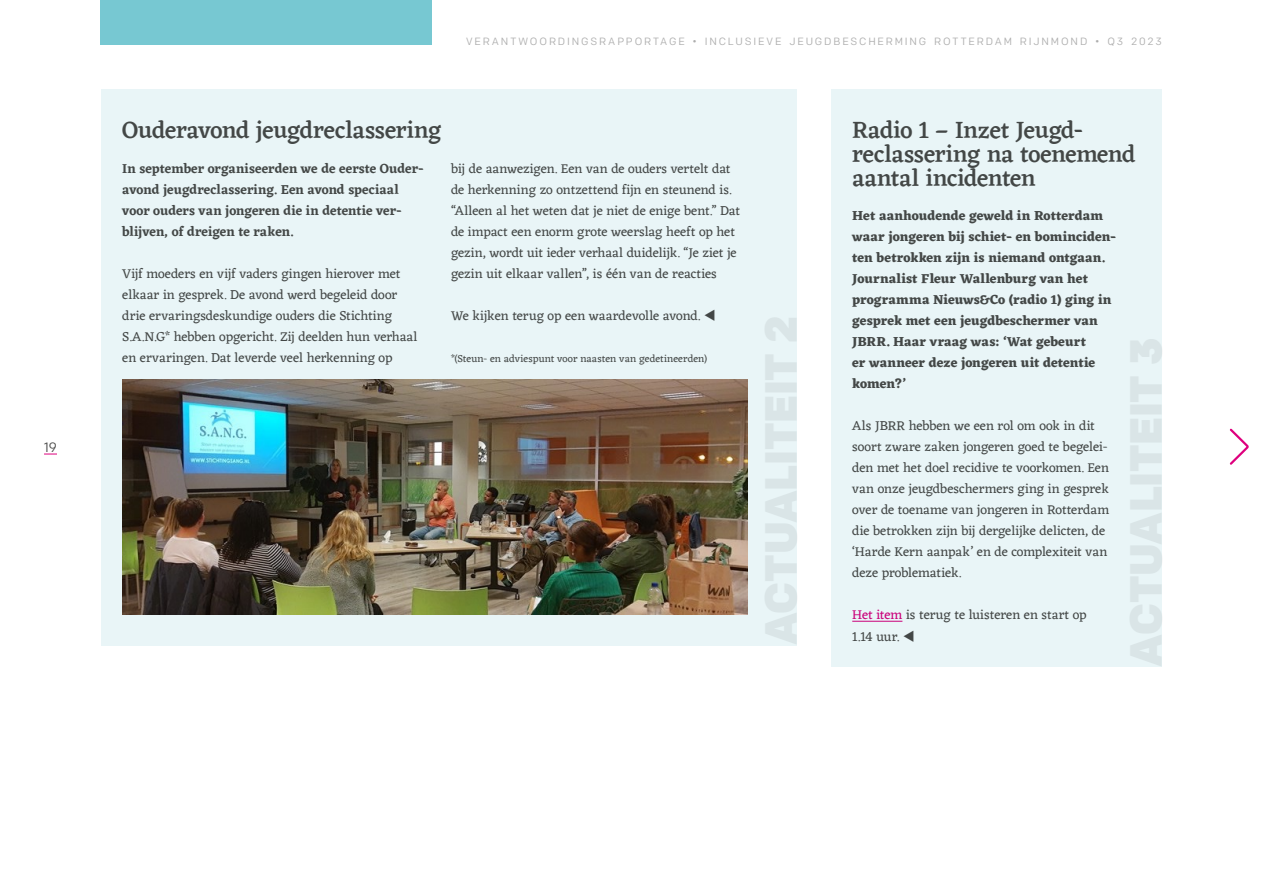
<style>
.page{position:relative;width:1263px;height:893px;background:#fff}
.page>*{position:absolute;margin:0;border:0;box-sizing:border-box;transform-origin:0 0}
.t1{font:500 24px/24px "Eczar";letter-spacing:-.015em;color:#4a4a49}
.t2{font:13.5px/21px "Eczar";color:#4a4a49}
.t3{font:700 13.5px/21px "Eczar";letter-spacing:-.005em;color:#4a4a49}
.t4{font:600 13.5px/21px "Eczar";color:#4a4a49}
.t5{font:13.5px "Colfax";color:#4a4a49}
.t6{font:10.5px "Colfax";letter-spacing:.175em;color:#adadad}
.t7{font:10.5px "Eczar";letter-spacing:.01em;color:#4a4a49}
.s1{color:#de007e}
</style>
<div class="page">
<div style="left:101px;top:0;width:331px;height:45px;background:#77c8d2"></div>
<div style="left:101px;top:89px;width:696px;height:556px;background:#e9f5f7"></div>
<img style="left:122px;top:380px;width:625px;height:234px">
<div style="left:831px;top:89px;width:331px;height:578px;background:#e9f5f7"></div>
<hr style="left:852px;top:621px;width:50px;height:1px;background:#de007e">
<svg style="left:1229px;top:428px;width:20px;height:37px"></svg>
<svg style="left:44px;top:454px;width:13px;height:1px"></svg>
<p class="t5" style="left:44px;top:438px;width:14px">19</p>
<p class="t6" style="left:466px;top:35px;width:697px">VERANTWOORDINGSRAPPORTAGE • INCLUSIEVE JEUGDBESCHERMING ROTTERDAM RIJNMOND • Q3 2023</p>
<h1 class="t1" style="left:122px;top:117px;width:321px">Ouderavond jeugdreclassering</h1>
<p class="t4" style="left:122px;top:157px;width:303px">In september organiseerden we de eerste Ouder&shy;avond jeugdreclassering. Een avond speciaal voor ouders van jongeren die in detentie ver&shy;blijven, of dreigen te raken.</p>
<p class="t2" style="left:122px;top:263px;width:297px">Vijf moeders en vijf vaders gingen hierover met elkaar in gesprek. De avond werd begeleid door drie ervaringsdeskundige ouders die Stichting S.A.N.G* hebben opgericht. Zij deelden hun verhaal en ervaringen. Dat leverde veel herkenning op</p>
<p class="t2" style="left:451px;top:158px;width:290px">bij de aanwezigen. Een van de ouders vertelt dat de herkenning zo ontzettend fijn en steunend is. “Alleen al het weten dat je niet de enige bent.” Dat de impact een enorm grote weerslag heeft op het gezin, wordt uit ieder verhaal duidelijk. “Je ziet je gezin uit elkaar vallen”, is één van de reacties</p>
<p class="t2" style="left:451px;top:305px;width:266px">We kijken terug op een waardevolle avond. ▼</p>
<p class="t7" style="left:451px;top:351px;width:257px">*(Steun- en adviespunt voor naasten van gedetineerden)</p>
<h1 class="t1" style="left:852px;top:117px;width:285px">Radio 1 – Inzet Jeugd&shy;reclassering na toenemend aantal incidenten</h1>
<p class="t3" style="left:852px;top:205px;width:266px">Het aanhoudende geweld in Rotterdam waar jongeren bij schiet- en bominciden&shy;ten betrokken zijn is niemand ontgaan.<br>Journalist Fleur Wallenburg van het programma Nieuws&amp;Co (radio 1) ging in gesprek met een jeugdbeschermer van JBRR. Haar vraag was: ‘Wat gebeurt<br>er wanneer deze jongeren uit detentie komen?’</p>
<p class="t2" style="left:852px;top:416px;width:259px">Als JBRR hebben we een rol om ook in dit soort zware zaken jongeren goed te begelei&shy;den met het doel recidive te voorkomen. Een van onze jeugdbeschermers ging in gesprek over de toename van jongeren in Rotterdam die betrokken zijn bij dergelijke delicten, de ‘Harde Kern aanpak’ en de complexiteit van deze problematiek.</p>
<p class="t2" style="left:852px;top:605px;width:236px"><span class="s1">Het item</span> is terug te luisteren en start op<br>1.14 uur. ▼</p>
</div>
